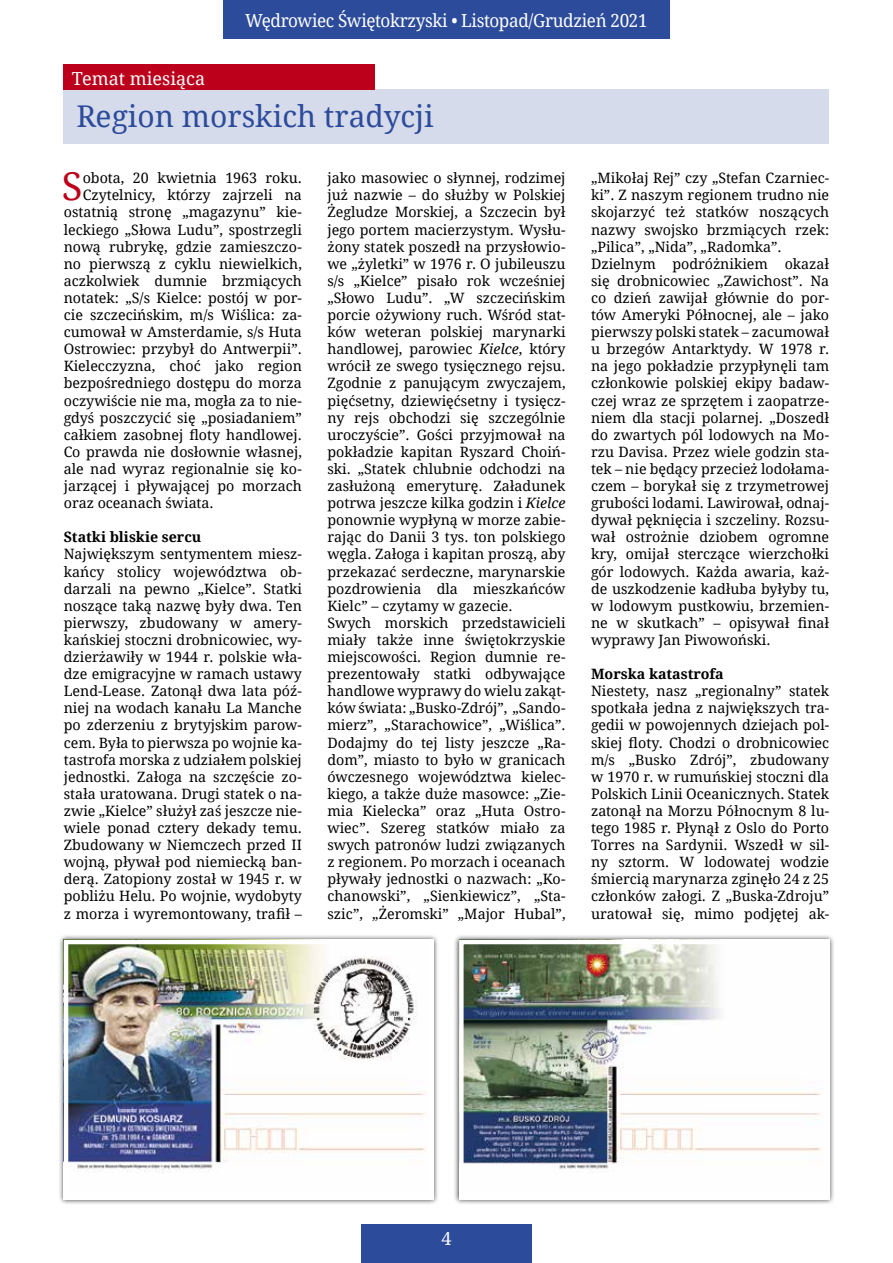
<style>
.page{position:relative;width:893px;height:1263px;background:#fff}
.page>*{position:absolute;margin:0;border:0;box-sizing:border-box;transform-origin:0 0}
.t1{font:38.25px "Droid Serif";color:#bc001b}
.t2{font:30px "Droid Serif";color:#2c4b9b}
.t3{font:18px "Droid Serif";letter-spacing:-.02em;color:#fff;scale:.95 1}
.t4{font:18px "Droid Serif";color:#fff}
.t5{font:18px "Droid Serif";letter-spacing:-.02em;color:#fff}
.t6{font:14.25px/17.1px "Droid Serif";color:#000;text-align:justify}
.t7{font:700 14.25px "Droid Serif";color:#000}
.s1{font-style:italic}
</style>
<div class="page">
<div style="left:63px;top:89px;width:766px;height:55px;background:#d5dbeb"></div>
<div style="left:63px;top:64px;width:311px;height:25px;background:#bc001b"></div>
<div style="left:361px;top:1225px;width:170px;height:38px;background:#2c4b9b"></div>
<div style="left:223px;top:0;width:447px;height:38px;background:#2c4b9b"></div>
<div style="left:454px;top:934px;width:381px;height:271px;background:#000;opacity:.75"></div>
<img style="left:464px;top:945px;width:360px;height:249px">
<div style="left:459px;top:940px;width:370px;height:259px;border:4px solid #fff"></div>
<div style="left:58px;top:934px;width:382px;height:271px;background:#000;opacity:.75"></div>
<img style="left:69px;top:945px;width:360px;height:249px">
<p class="t4" style="left:72px;top:67px;width:135px">Temat miesiąca</p>
<p class="t3" style="left:245px;top:10px;width:425px">Wędrowiec Świętokrzyski • Listopad/Grudzień 2021</p>
<h2 class="t2" style="left:77px;top:97px;width:359px">Region morskich tradycji</h2>
<h1 class="t1" style="left:62px;top:163px;width:22px">S</h1>
<p class="t6" style="left:83px;top:170px;width:221px">obota, 20 kwietnia 1963 roku.</p>
<p class="t6" style="left:83px;top:187px;width:221px">Czytelnicy, którzy zajrzeli na</p>
<p class="t6" style="left:64px;top:204px;width:240px">ostatnią stronę „magazynu” kie-</p>
<p class="t6" style="left:64px;top:221px;width:240px">leckiego „Słowa Ludu”, spostrzegli</p>
<p class="t6" style="left:64px;top:238px;width:240px">nową rubrykę, gdzie zamieszczo-</p>
<p class="t6" style="left:64px;top:255px;width:240px">no pierwszą z cyklu niewielkich,</p>
<p class="t6" style="left:64px;top:272px;width:240px">aczkolwiek dumnie brzmiących</p>
<p class="t6" style="left:64px;top:289px;width:240px">notatek: „S/s Kielce: postój w por-</p>
<p class="t6" style="left:64px;top:306px;width:240px">cie szczecińskim, m/s Wiślica: za-</p>
<p class="t6" style="left:64px;top:324px;width:240px">cumował w Amsterdamie, s/s Huta</p>
<p class="t6" style="left:64px;top:341px;width:240px">Ostrowiec: przybył do Antwerpii”.</p>
<p class="t6" style="left:64px;top:358px;width:240px">Kielecczyzna, choć jako region</p>
<p class="t6" style="left:64px;top:375px;width:240px">bezpośredniego dostępu do morza</p>
<p class="t6" style="left:64px;top:392px;width:240px">oczywiście nie ma, mogła za to nie-</p>
<p class="t6" style="left:64px;top:409px;width:240px">gdyś poszczycić się „posiadaniem”</p>
<p class="t6" style="left:64px;top:426px;width:240px">całkiem zasobnej floty handlowej.</p>
<p class="t6" style="left:64px;top:443px;width:240px">Co prawda nie dosłownie własnej,</p>
<p class="t6" style="left:64px;top:460px;width:240px">ale nad wyraz regionalnie się ko-</p>
<p class="t6" style="left:64px;top:477px;width:240px">jarzącej i pływającej po morzach</p>
<p class="t6" style="left:64px;top:495px;width:151px">oraz oceanach świata.</p>
<p class="t7" style="left:64px;top:528px;width:139px">Statki bliskie sercu</p>
<p class="t6" style="left:64px;top:546px;width:240px">Największym sentymentem miesz&shy;kańcy stolicy województwa ob&shy;darzali na pewno „Kielce”. Statki noszące taką nazwę były dwa. Ten pierwszy, zbudowany w amery&shy;kańskiej stoczni drobnicowiec, wy&shy;dzierżawiły w 1944 r. polskie wła&shy;dze emigracyjne w ramach ustawy Lend-Lease. Zatonął dwa lata póź&shy;niej na wodach kanału La Manche po zderzeniu z brytyjskim parow&shy;cem. Była to pierwsza po wojnie ka&shy;tastrofa morska z udziałem polskiej jednostki. Załoga na szczęście zo&shy;stała uratowana. Drugi statek o na&shy;zwie „Kielce” służył zaś jeszcze nie&shy;wiele ponad cztery dekady temu.<br>Zbudowany w Niemczech przed II wojną, pływał pod niemiecką ban&shy;derą. Zatopiony został w 1945 r. w pobliżu Helu. Po wojnie, wydobyty z morza i wyremontowany, trafił –</p>
<p class="t6" style="left:327px;top:170px;width:240px;text-align:left">jako masowiec o słynnej, rodzimej już nazwie – do służby w Polskiej Żegludze Morskiej, a Szczecin był jego portem macierzystym. Wysłu&shy;żony statek poszedł na przysłowio&shy;we „żyletki” w 1976 r. O jubileuszu s/s „Kielce” pisało rok wcześniej „Słowo Ludu”. „W szczecińskim porcie ożywiony ruch. Wśród stat&shy;ków weteran polskiej marynarki handlowej, parowiec <span class="s1">Kielce</span>, który wrócił ze swego tysięcznego rejsu.<br>Zgodnie z panującym zwyczajem, pięćsetny, dziewięćsetny i tysięcz&shy;ny rejs obchodzi się szczególnie uroczyście”. Gości przyjmował na pokładzie kapitan Ryszard Choiń&shy;ski. „Statek chlubnie odchodzi na zasłużoną emeryturę. Załadunek potrwa jeszcze kilka godzin i <span class="s1">Kielce </span>ponownie wypłyną w morze zabie&shy;rając do Danii 3 tys. ton polskiego węgla. Załoga i kapitan proszą, aby przekazać serdeczne, marynarskie pozdrowienia dla mieszkańców Kielc” – czytamy w gazecie.<br>Swych morskich przedstawicieli miały także inne świętokrzyskie miejscowości. Region dumnie re&shy;prezentowały statki odbywające handlowe wyprawy do wielu zakąt&shy;ków świata: „Busko-Zdrój”, „Sando&shy;mierz”, „Starachowice”, „Wiślica”.<br>Dodajmy do tej listy jeszcze „Ra&shy;dom”, miasto to było w granicach ówczesnego województwa kielec&shy;kiego, a także duże masowce: „Zie&shy;mia Kielecka” oraz „Huta Ostro&shy;wiec”. Szereg statków miało za swych patronów ludzi związanych z regionem. Po morzach i oceanach pływały jednostki o nazwach: „Ko&shy;chanowski”, „Sienkiewicz”, „Sta&shy;szic”, „Żeromski” „Major Hubal”,</p>
<p class="t6" style="left:591px;top:170px;width:240px;text-align:left">„Mikołaj Rej” czy „Stefan Czarniec&shy;ki”. Z naszym regionem trudno nie skojarzyć też statków noszących nazwy swojsko brzmiących rzek: „Pilica”, „Nida”, „Radomka”.<br>Dzielnym podróżnikiem okazał się drobnicowiec „Zawichost”. Na co dzień zawijał głównie do por&shy;tów Ameryki Północnej, ale – jako pierwszy polski statek – zacumował u brzegów Antarktydy. W 1978 r. na jego pokładzie przypłynęli tam członkowie polskiej ekipy badaw&shy;czej wraz ze sprzętem i zaopatrze&shy;niem dla stacji polarnej. „Doszedł do zwartych pól lodowych na Mo&shy;rzu Davisa. Przez wiele godzin sta&shy;tek – nie będący przecież lodołama&shy;czem – borykał się z trzymetrowej grubości lodami. Lawirował, odnaj&shy;dywał pęknięcia i szczeliny. Rozsu&shy;wał ostrożnie dziobem ogromne kry, omijał sterczące wierzchołki gór lodowych. Każda awaria, każ&shy;de uszkodzenie kadłuba byłyby tu, w lodowym pustkowiu, brzemien&shy;ne w skutkach” – opisywał finał wyprawy Jan Piwowoński.</p>
<p class="t7" style="left:591px;top:665px;width:134px">Morska katastrofa</p>
<p class="t6" style="left:591px;top:683px;width:240px">Niestety, nasz „regionalny” statek spotkała jedna z największych tra&shy;gedii w powojennych dziejach pol&shy;skiej floty. Chodzi o drobnicowiec m/s „Busko Zdrój”, zbudowany w 1970 r. w rumuńskiej stoczni dla Polskich Linii Oceanicznych. Statek zatonął na Morzu Północnym 8 lu&shy;tego 1985 r. Płynął z Oslo do Porto Torres na Sardynii. Wszedł w sil&shy;ny sztorm. W lodowatej wodzie śmiercią marynarza zginęło 24 z 25 członków załogi. Z „Buska-Zdroju” uratował się, mimo podjętej ak-</p>
<p class="t5" style="left:441px;top:1227px;width:12px">4</p>
</div>
